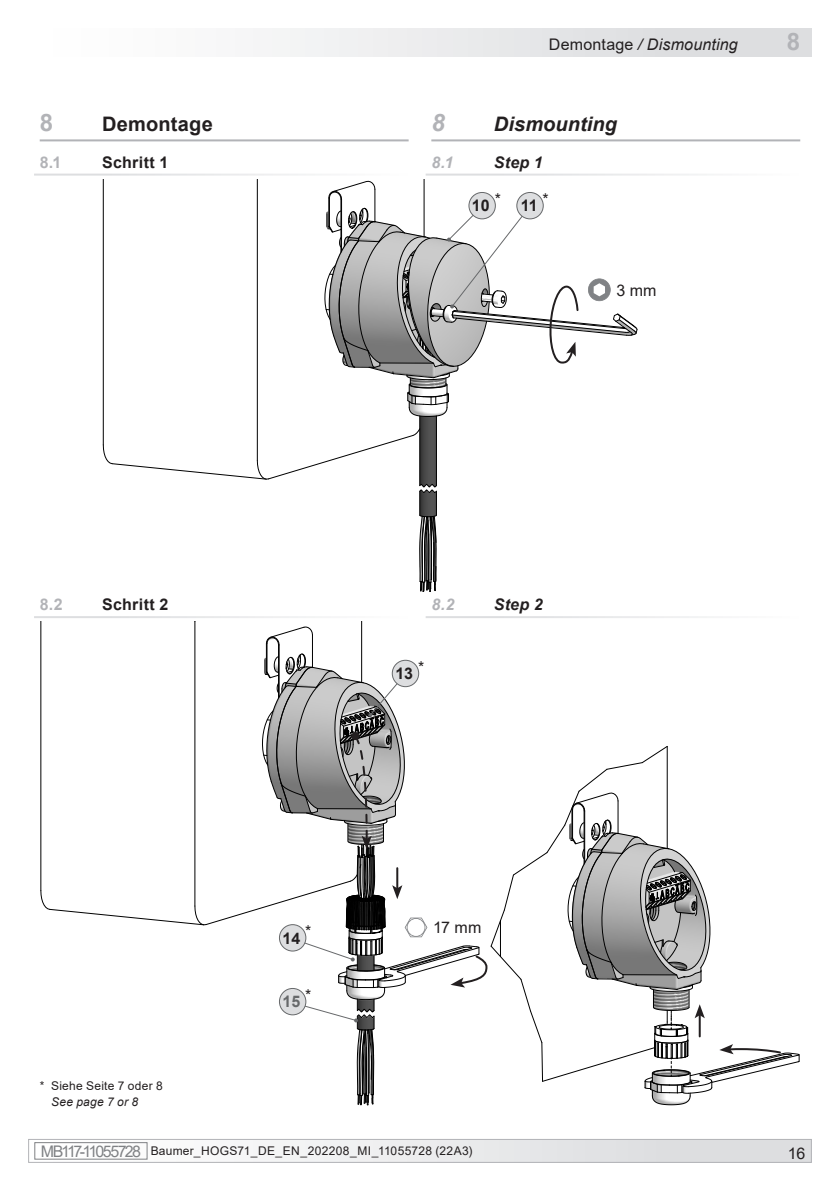
<style>
.page{position:relative;width:840px;height:1191px;background:#fff}
.page>*{position:absolute;margin:0;border:0;box-sizing:border-box;transform-origin:0 0}
.t1{font:700 24px "Arial";color:#b2b3b7}
.t2{font:italic 700 24px "Arial";color:#b2b3b7}
.t3{font:italic 700 20px "Arial";letter-spacing:.005em;color:#231f20}
.t4{font:700 20px "Arial";letter-spacing:.01em;color:#231f20}
.t5{font:700 16px "Arial";letter-spacing:.015em;color:#231f20}
.t6{font:italic 16px "Arial";letter-spacing:.01em;color:#231f20}
.t7{font:16px "Arial";letter-spacing:-.005em;color:#231f20}
.t8{font:italic 700 16px "Arial";letter-spacing:.02em;color:#231f20}
.t9{font:700 16px "Arial";color:#b2b3b7}
.t10{font:italic 700 16px "Arial";color:#b2b3b7}
.t11{font:700 16px "Arial";color:#67696b}
.t12{font:12px "Arial";letter-spacing:.02em;color:#231f20}
.t13{font:italic 12px "Arial";letter-spacing:.02em;color:#231f20}
.s1{font-style:normal}
.s2{font-size:16px;color:#808285}
</style>
<div class="page">
<div style="left:29px;top:1139px;width:781px;height:23px;background:linear-gradient(to right,#fafafa,#dbdcde)"></div>
<div style="left:35px;top:1142px;width:112px;height:17px;border:1px solid #808285"></div>
<div style="left:28px;top:1139px;width:783px;height:23px;border:1px solid #b2b3b7"></div>
<hr style="left:40px;top:621px;width:1px;height:269px;background:#000">
<hr style="left:423px;top:179px;width:1px;height:58px;background:#000">
<hr style="left:257px;top:179px;width:1px;height:281px;background:#000">
<hr style="left:103px;top:179px;width:1px;height:266px;background:#000">
<hr style="left:436px;top:416px;width:1px;height:69px;background:#000">
<hr style="left:419px;top:416px;width:1px;height:69px;background:#000">
<svg style="left:103px;top:428px;width:334px;height:164px"></svg>
<div style="left:28px;top:28px;width:783px;height:29px;background:linear-gradient(to right,#fff,#d8d9dc)"></div>
<hr style="left:40px;top:139px;width:368px;height:2px;background:#b2b3b7">
<hr style="left:431px;top:139px;width:368px;height:2px;background:#b2b3b7">
<svg style="left:324px;top:181px;width:313px;height:236px"></svg>
<svg style="left:41px;top:621px;width:758px;height:484px"></svg>
<div style="left:279px;top:924px;width:27px;height:27px;background:#dddee0;border-radius:50%"></div>
<div style="left:279px;top:924px;width:27px;height:27px;border:1px solid #67696b;border-radius:50%"></div>
<div style="left:279px;top:988px;width:27px;height:26px;background:#dddee0;border-radius:50%"></div>
<div style="left:279px;top:988px;width:27px;height:27px;border:1px solid #67696b;border-radius:50%"></div>
<h1 class="t1" style="left:40px;top:106px;width:15px">8</h1>
<h2 class="t4" style="left:102px;top:110px;width:112px">Demontage</h2>
<h3 class="t9" style="left:40px;top:151px;width:23px">8.1</h3>
<h3 class="t5" style="left:102px;top:151px;width:68px">Schritt 1</h3>
<h3 class="t6" style="left:548px;top:34px;width:190px"><span class="s1">Demontage</span> / Dismounting</h3>
<h1 class="t1" style="left:786px;top:24px;width:15px">8</h1>
<h1 class="t2" style="left:431px;top:106px;width:15px">8</h1>
<h2 class="t3" style="left:493px;top:110px;width:125px">Dismounting</h2>
<h3 class="t10" style="left:431px;top:152px;width:24px">8.1</h3>
<h3 class="t8" style="left:493px;top:152px;width:50px">Step 1</h3>
<h3 class="t7" style="left:494px;top:188px;width:8px">*</h3>
<h3 class="t7" style="left:542px;top:188px;width:8px">*</h3>
<h3 class="t5" style="left:471px;top:194px;width:19px">10</h3>
<h3 class="t5" style="left:520px;top:194px;width:18px">11</h3>
<h3 class="t7" style="left:616px;top:279px;width:42px">3 mm</h3>
<h3 class="t9" style="left:40px;top:593px;width:25px">8.2</h3>
<h3 class="t5" style="left:102px;top:593px;width:68px">Schritt 2</h3>
<h3 class="t10" style="left:431px;top:594px;width:25px">8.2</h3>
<h3 class="t8" style="left:493px;top:594px;width:50px">Step 2</h3>
<p class="t12" style="left:40px;top:1077px;width:124px">* Siehe Seite 7 oder 8</p>
<p class="t13" style="left:51px;top:1094px;width:88px">See page 7 or 8</p>
<h3 class="t5" style="left:395px;top:662px;width:30px">13 <sup>*</sup></h3>
<h3 class="t7" style="left:305px;top:920px;width:8px">*</h3>
<h3 class="t5" style="left:282px;top:926px;width:19px">14</h3>
<h3 class="t7" style="left:305px;top:984px;width:8px">*</h3>
<h3 class="t11" style="left:282px;top:990px;width:19px">15</h3>
<h3 class="t7" style="left:433px;top:916px;width:50px">17 mm</h3>
<p class="t12" style="left:41px;top:1143px;width:433px"><span class="s2">MB117 - 11055728</span> Baumer_HOGS71_DE_EN_202208_MI_11055728 (22A3)</p>
<h3 class="t7" style="left:787px;top:1142px;width:19px">16</h3>
</div>
